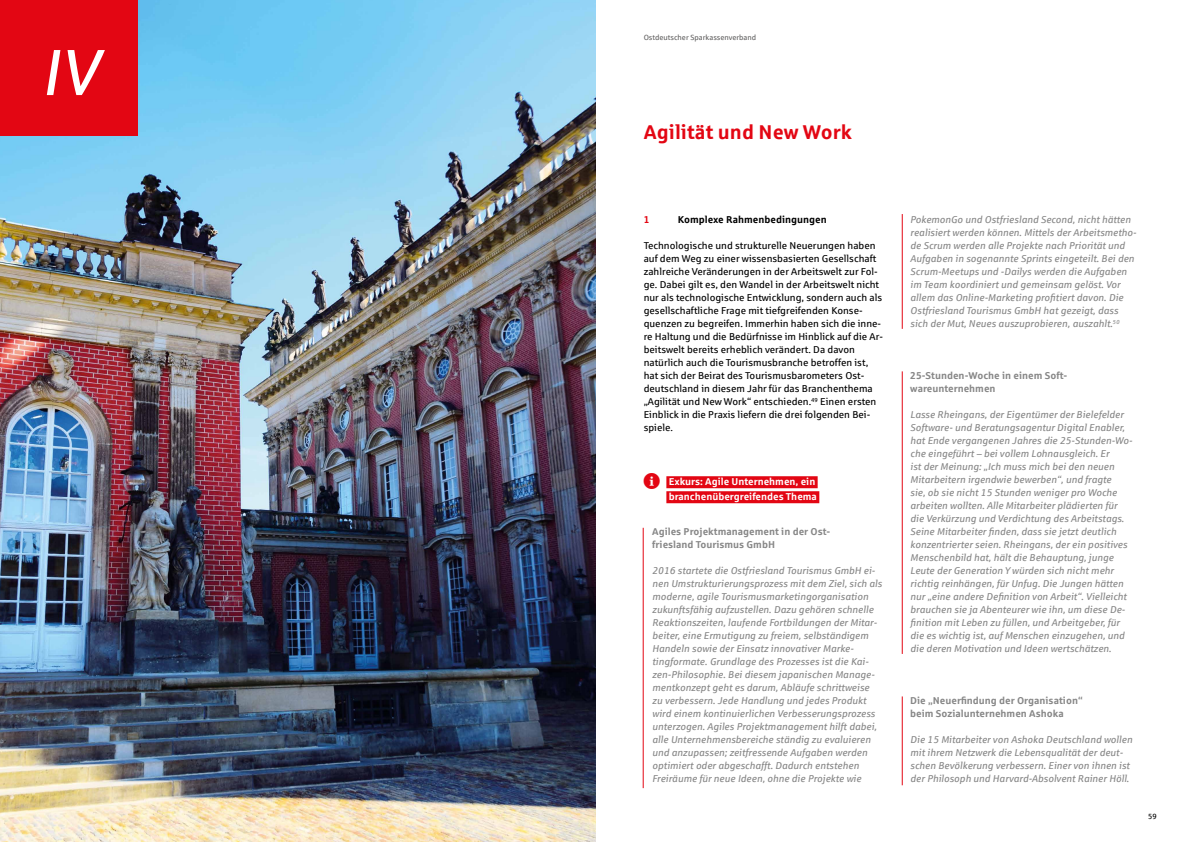
<style>
.page{position:relative;width:1191px;height:842px;background:#fff}
.page>*{position:absolute;margin:0;border:0;box-sizing:border-box;transform-origin:0 0}
.t1{font:italic 64.8px "Sparkasse Rg";color:#fff}
.t2{font:700 20px "Sparkasse Rg";color:#e30613}
.t3{font:italic 10px/13px "Sparkasse Rg";color:#878787}
.t4{font:10px/13px "Sparkasse Rg";color:#000}
.t5{font:700 10px/13px "Sparkasse Rg";color:#878787}
.t6{font:700 10px/15px "Sparkasse Rg";color:#fff}
.t7{font:700 10px "Sparkasse Rg";color:#000}
.t8{font:700 10px "Sparkasse Rg";color:#e30613}
.t9{font:7.5px "Sparkasse Rg";color:#646363}
.t10{font:7.5px "Sparkasse Rg";color:#000}
</style>
<div class="page">
<div style="left:666px;top:476px;width:151px;height:12px;background:#e30613"></div>
<div style="left:666px;top:491px;width:153px;height:12px;background:#e30613"></div>
<hr style="left:642px;top:528px;width:1px;height:260px;background:#e30613">
<hr style="left:901px;top:214px;width:1px;height:115px;background:#e30613">
<hr style="left:901px;top:371px;width:1px;height:283px;background:#e30613">
<hr style="left:901px;top:696px;width:1px;height:89px;background:#e30613">
<img style="left:0;top:0;width:595px;height:842px">
<div style="left:0;top:0;width:138px;height:136px;background:#e30613"></div>
<h1 class="t1" style="left:41px;top:33px;width:59px">IV</h1>
<p class="t9" style="left:643px;top:32px;width:114px">Ostdeutscher Sparkassenverband</p>
<h2 class="t2" style="left:644px;top:119px;width:209px">Agilität und New Work</h2>
<p class="t8" style="left:643px;top:213px;width:7px">1</p>
<p class="t7" style="left:677px;top:213px;width:151px">Komplexe Rahmenbedingungen</p>
<p class="t4" style="left:643px;top:239px;width:241px">Technologische und strukturelle Neuerungen haben auf dem Weg zu einer wissensbasierten Gesellschaft zahlreiche Veränderungen in der Arbeitswelt zur Fol&shy;ge. Dabei gilt es, den Wandel in der Arbeitswelt nicht nur als technologische Entwicklung, sondern auch als gesellschaftliche Frage mit tiefgreifenden Konse&shy;quenzen zu begreifen. Immerhin haben sich die inne&shy;re Haltung und die Bedürfnisse im Hinblick auf die Ar&shy;beitswelt bereits erheblich verändert. Da davon natürlich auch die Tourismusbranche betroffen ist, hat sich der Beirat des Tourismusbarometers Ost&shy;deutschland in diesem Jahr für das Branchenthema „Agilität und New Work“ entschieden.<sup>49</sup> Einen ersten Einblick in die Praxis liefern die drei folgenden Bei&shy;spiele.</p>
<p class="t6" style="left:668px;top:474px;width:150px">Exkurs: Agile Unternehmen, ein branchenübergreifendes Thema</p>
<p class="t5" style="left:652px;top:525px;width:180px">Agiles Projektmanagement in der Ost&shy;friesland Tourismus GmbH</p>
<p class="t3" style="left:652px;top:564px;width:231px">2016 startete die Ostfriesland Tourismus GmbH ei&shy;nen Umstrukturierungsprozess mit dem Ziel, sich als moderne, agile Tourismusmarketingorganisation zukunftsfähig aufzustellen. Dazu gehören schnelle Reaktionszeiten, laufende Fortbildungen der Mitar&shy;beiter, eine Ermutigung zu freiem, selbständigem Handeln sowie der Einsatz innovativer Marke&shy;tingformate. Grundlage des Prozesses ist die Kai&shy;zen-Philosophie. Bei diesem japanischen Manage&shy;mentkonzept geht es darum, Abläufe schrittweise zu verbessern. Jede Handlung und jedes Produkt wird einem kontinuierlichen Verbesserungsprozess unterzogen. Agiles Projektmanagement hilft dabei, alle Unternehmensbereiche ständig zu evaluieren und anzupassen; zeitfressende Aufgaben werden optimiert oder abgeschafft. Dadurch entstehen Freiräume für neue Ideen, ohne die Projekte wie</p>
<p class="t3" style="left:910px;top:213px;width:228px">PokemonGo und Ostfriesland Second, nicht hätten realisiert werden können. Mittels der Arbeitsmetho&shy;de Scrum werden alle Projekte nach Priorität und Aufgaben in sogenannte Sprints eingeteilt. Bei den Scrum-Meetups und -Dailys werden die Aufgaben im Team koordiniert und gemeinsam gelöst. Vor allem das Online-Marketing profitiert davon. Die Ostfriesland Tourismus GmbH hat gezeigt, dass sich der Mut, Neues auszuprobieren, auszahlt.<sup>50</sup></p>
<p class="t5" style="left:910px;top:369px;width:159px">25-Stunden-Woche in einem Soft&shy;wareunternehmen</p>
<p class="t3" style="left:910px;top:408px;width:224px">Lasse Rheingans, der Eigentümer der Bielefelder Software- und Beratungsagentur Digital Enabler, hat Ende vergangenen Jahres die 25-Stunden-Wo&shy;che eingeführt – bei vollem Lohnausgleich. Er<br>ist der Meinung: „Ich muss mich bei den neuen Mitarbeitern irgendwie bewerben“, und fragte<br>sie, ob sie nicht 15 Stunden weniger pro Woche arbeiten wollten. Alle Mitarbeiter plädierten für die Verkürzung und Verdichtung des Arbeitstags.<br>Seine Mitarbeiter finden, dass sie jetzt deutlich konzentrierter seien. Rheingans, der ein positives Menschenbild hat, hält die Behauptung, junge Leute der Generation Y würden sich nicht mehr richtig reinhängen, für Unfug. Die Jungen hätten nur „eine andere Definition von Arbeit“. Vielleicht brauchen sie ja Abenteurer wie ihn, um diese De&shy;finition mit Leben zu füllen, und Arbeitgeber, für die es wichtig ist, auf Menschen einzugehen, und die deren Motivation und Ideen wertschätzen.</p>
<p class="t5" style="left:910px;top:694px;width:174px">Die „Neuerfindung der Organisation“ beim Sozialunternehmen Ashoka</p>
<p class="t3" style="left:910px;top:733px;width:224px">Die 15 Mitarbeiter von Ashoka Deutschland wollen mit ihrem Netzwerk die Lebensqualität der deut&shy;schen Bevölkerung verbessern. Einer von ihnen ist der Philosoph und Harvard-Absolvent Rainer Höll.</p>
<p class="t10" style="left:1148px;top:812px;width:10px">59</p>
</div>
